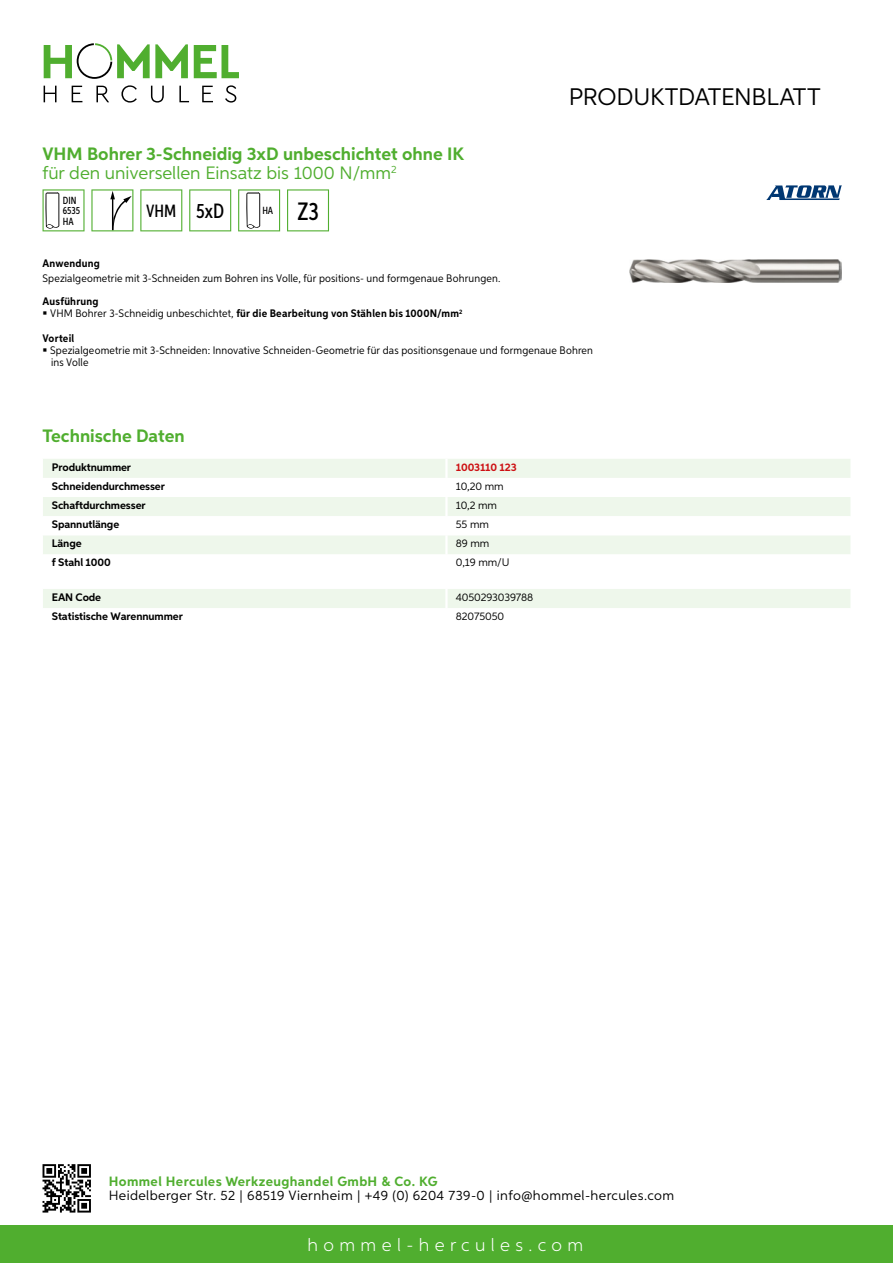
<style>
.page{position:relative;width:893px;height:1263px;background:#fff}
.page>*{position:absolute;margin:0;border:0;box-sizing:border-box;transform-origin:0 0}
.t1{font:500 25.2px "Aspira XX Nar";color:#000}
.t2{font:24px "Aspira";letter-spacing:-.01em;color:#000}
.t3{font:700 18px/19.8px "Aspira";color:#50ae2f}
.t4{font:300 18px "Aspira";letter-spacing:.3em;color:#fff}
.t5{font:500 17.85px "Aspira XX Nar";color:#000}
.t6{font:13.5px "Aspira";letter-spacing:.03em;color:#000}
.t7{font:700 13.5px "Aspira";letter-spacing:.03em;color:#50ae2f}
.t8{font:10.95px/12px "Aspira Nar";letter-spacing:.015em;color:#000}
.t9{font:700 10.95px "Aspira";letter-spacing:-.01em;color:#000}
.t10{font:700 10.95px/12.8px "Aspira Nar";letter-spacing:.02em;color:#000}
.t11{font:10.95px "Aspira";letter-spacing:-.01em;color:#000}
.t12{font:700 10.95px "Aspira";letter-spacing:-.01em;color:#cd1013}
.t13{font:500 10.35px/10.4px "Aspira XX Nar";color:#000}
.s1{font-weight:400}
.s2{font-size:20.7px}
</style>
<div class="page">
<div style="left:0;top:1226px;width:893px;height:37px;background:#50ae2f"></div>
<svg style="left:43px;top:1164px;width:48px;height:48px"></svg>
<svg style="left:194px;top:45px;width:45px;height:33px"></svg>
<svg style="left:44px;top:43px;width:144px;height:36px"></svg>
<svg style="left:44px;top:86px;width:13px;height:16px"></svg>
<svg style="left:72px;top:86px;width:10px;height:16px"></svg>
<svg style="left:96px;top:86px;width:13px;height:16px"></svg>
<svg style="left:121px;top:85px;width:16px;height:18px"></svg>
<svg style="left:151px;top:86px;width:13px;height:17px"></svg>
<svg style="left:179px;top:86px;width:10px;height:16px"></svg>
<svg style="left:202px;top:86px;width:11px;height:16px"></svg>
<svg style="left:225px;top:85px;width:11px;height:18px"></svg>
<div style="left:43px;top:459px;width:807px;height:19px;background:#eef7eb"></div>
<svg style="left:43px;top:497px;width:807px;height:57px;fill:#eef7eb"></svg>
<hr style="left:445px;top:459px;width:3px;height:19px;background:#fff">
<hr style="left:445px;top:497px;width:3px;height:19px;background:#fff">
<hr style="left:445px;top:516px;width:3px;height:19px;background:#fff">
<hr style="left:445px;top:535px;width:3px;height:19px;background:#fff">
<div style="left:43px;top:589px;width:807px;height:19px;background:#eef7eb"></div>
<svg style="left:43px;top:189px;width:42px;height:42px"></svg>
<svg style="left:91px;top:189px;width:42px;height:42px"></svg>
<svg style="left:140px;top:189px;width:42px;height:42px"></svg>
<svg style="left:189px;top:189px;width:42px;height:42px"></svg>
<svg style="left:238px;top:189px;width:42px;height:42px"></svg>
<svg style="left:287px;top:189px;width:42px;height:42px"></svg>
<img style="left:629px;top:259px;width:213px;height:24px">
<svg style="left:766px;top:185px;width:76px;height:15px"></svg>
<h3 class="t3" style="left:43px;top:144px;width:423px">VHM Bohrer 3-Schneidig 3xD unbeschichtet ohne IK <span class="s1">für den universellen Einsatz bis 1000 N/mm</span><sup>2</sup></h3>
<p class="t13" style="left:63px;top:195px;width:19px">DIN<br>6535<br>HA</p>
<h3 class="t5" style="left:146px;top:200px;width:79px">VHM <span class="s2">5xD</span></h3>
<p class="t13" style="left:262px;top:205px;width:12px">HA</p>
<h1 class="t1" style="left:297px;top:196px;width:23px">Z3</h1>
<h2 class="t2" style="left:569px;top:82px;width:253px">Produktdatenblatt</h2>
<p class="t10" style="left:43px;top:257px;width:59px">Anwendung</p>
<p class="t8" style="left:43px;top:273px;width:459px">Spezialgeometrie mit 3-Schneiden zum Bohren ins Volle, für positions- und formgenaue Bohrungen.</p>
<p class="t10" style="left:50px;top:295px;width:414px;text-indent:-8px">Ausführung<br><span class="s1">VHM Bohrer 3-Schneidig unbeschichtet,</span> für die Bearbeitung von Stählen bis 1000N/mm<sup>2</sup></p>
<p class="t10" style="left:43px;top:332px;width:33px">Vorteil</p>
<p class="t8" style="left:50px;top:345px;width:544px">Spezialgeometrie mit 3-Schneiden: Innovative Schneiden-Geometrie für das positionsgenaue und formgenaue Bohren ins Volle</p>
<h3 class="t3" style="left:43px;top:426px;width:144px">Technische Daten</h3>
<p class="t9" style="left:52px;top:460px;width:81px">Produktnummer</p>
<p class="t12" style="left:456px;top:460px;width:62px">1003110 123</p>
<p class="t9" style="left:52px;top:479px;width:115px">Schneidendurchmesser</p>
<p class="t11" style="left:456px;top:479px;width:49px">10,20 mm</p>
<p class="t9" style="left:52px;top:498px;width:95px">Schaftdurchmesser</p>
<p class="t11" style="left:456px;top:498px;width:43px">10,2 mm</p>
<p class="t9" style="left:52px;top:518px;width:69px">Spannutlänge</p>
<p class="t11" style="left:456px;top:518px;width:35px">55 mm</p>
<p class="t9" style="left:52px;top:537px;width:31px">Länge</p>
<p class="t11" style="left:456px;top:537px;width:35px">89 mm</p>
<p class="t9" style="left:52px;top:556px;width:60px">f Stahl 1000</p>
<p class="t11" style="left:456px;top:556px;width:53px">0,19 mm/U</p>
<p class="t9" style="left:52px;top:590px;width:51px">EAN Code</p>
<p class="t11" style="left:456px;top:590px;width:79px">4050293039788</p>
<p class="t9" style="left:52px;top:609px;width:132px">Statistische Warennummer</p>
<p class="t11" style="left:456px;top:610px;width:50px">82075050</p>
<p class="t7" style="left:109px;top:1172px;width:330px">Hommel Hercules Werkzeughandel GmbH &amp; Co. KG</p>
<p class="t6" style="left:109px;top:1187px;width:567px">Heidelberger Str. 52 | 68519 Viernheim | +49 (0) 6204 739-0 | info@hommel-hercules.com</p>
<h3 class="t4" style="left:307px;top:1234px;width:277px">hommel-hercules.com</h3>
</div>
